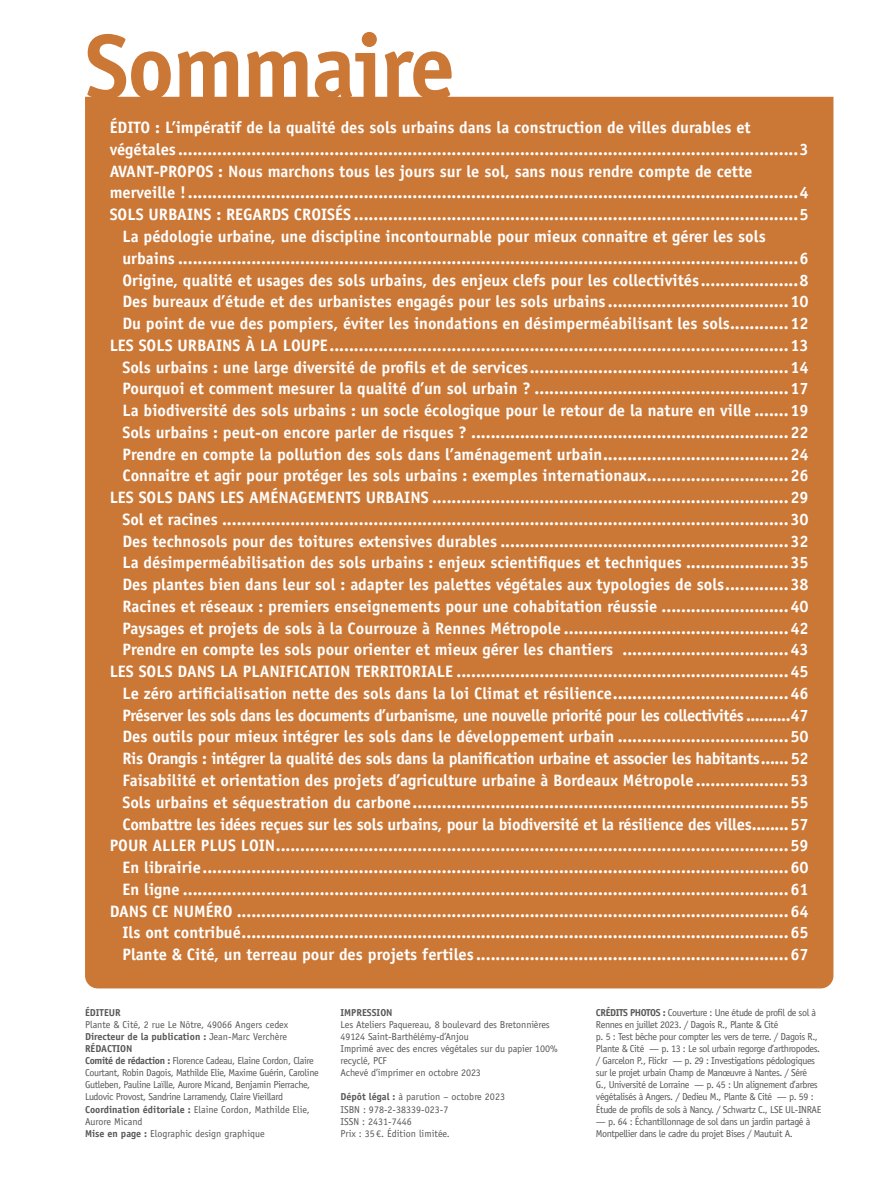
<style>
.page{position:relative;width:893px;height:1187px;background:#fff}
.page>*{position:absolute;margin:0;border:0;box-sizing:border-box;transform-origin:0 0}
.t1{font:700 91.5px "Officina Sans Std";letter-spacing:-.02em;color:#cb7736}
.t2{font:700 16.5px "Officina Sans Std";color:#fff}
.t3{font:700 16.5px "Officina Sans Std";letter-spacing:-.02em;color:#fff}
.t4{font:700 16.5px "Officina Sans Std";letter-spacing:-.03em;color:#fff}
.t5{font:10.05px/12px "Officina Sans Std";letter-spacing:-.04em;color:#575756}
.t6{font:10.05px/12px "Officina Sans Std";letter-spacing:-.01em;color:#575756}
.t7{font:10.05px/12px "Officina Sans Std";color:#575756}
.t8{font:700 10.05px "Officina Sans Std";color:#575756}
.s1{font-weight:700}
</style>
<div class="page">
<div style="left:85px;top:97px;width:748px;height:891px;background:#cb7736"></div>
<h1 class="t1" style="left:85px;top:10px;width:372px">Sommaire</h1>
<p class="t2" style="left:110px;top:117px;width:642px">ÉDITO : L’impératif de la qualité des sols urbains dans la construction de villes durables et</p>
<p class="t2" style="left:110px;top:139px;width:701px">végétales ...............................................................................................................................3</p>
<p class="t2" style="left:110px;top:161px;width:644px">AVANT-PROPOS : Nous marchons tous les jours sur le sol, sans nous rendre compte de cette</p>
<p class="t2" style="left:110px;top:182px;width:701px">merveille !.............................................................................................................................4</p>
<p class="t2" style="left:110px;top:204px;width:701px">SOLS URBAINS : REGARDS CROISÉS ...........................................................................................5</p>
<p class="t2" style="left:122px;top:226px;width:645px">La pédologie urbaine, une discipline incontournable pour mieux connaitre et gérer les sols</p>
<p class="t2" style="left:122px;top:248px;width:688px">urbains ...............................................................................................................................6</p>
<p class="t2" style="left:122px;top:269px;width:688px">Origine, qualité et usages des sols urbains, des enjeux clefs pour les collectivités....................8</p>
<p class="t2" style="left:122px;top:291px;width:688px">Des bureaux d’étude et des urbanistes engagés pour les sols urbains .....................................10</p>
<p class="t2" style="left:122px;top:313px;width:688px">Du point de vue des pompiers, éviter les inondations en désimperméabilisant les sols............12</p>
<p class="t2" style="left:110px;top:335px;width:701px">LES SOLS URBAINS À LA LOUPE..............................................................................................13</p>
<p class="t2" style="left:122px;top:356px;width:688px">Sols urbains : une large diversité de profils et de services.....................................................14</p>
<p class="t2" style="left:122px;top:378px;width:688px">Pourquoi et comment mesurer la qualité d’un sol urbain ? ....................................................17</p>
<p class="t2" style="left:122px;top:400px;width:688px">La biodiversité des sols urbains : un socle écologique pour le retour de la nature en ville .......19</p>
<p class="t2" style="left:122px;top:422px;width:688px">Sols urbains : peut-on encore parler de risques ? .................................................................22</p>
<p class="t2" style="left:122px;top:443px;width:688px">Prendre en compte la pollution des sols dans l’aménagement urbain......................................24</p>
<p class="t2" style="left:122px;top:465px;width:688px">Connaitre et agir pour protéger les sols urbains : exemples internationaux.............................26</p>
<p class="t2" style="left:110px;top:487px;width:701px">LES SOLS DANS LES AMÉNAGEMENTS URBAINS .........................................................................29</p>
<p class="t2" style="left:122px;top:509px;width:688px">Sol et racines ....................................................................................................................30</p>
<p class="t2" style="left:122px;top:530px;width:688px">Des technosols pour des toitures extensives durables ...........................................................32</p>
<p class="t2" style="left:122px;top:552px;width:688px">La désimperméabilisation des sols urbains : enjeux scientifiques et techniques .....................35</p>
<p class="t2" style="left:122px;top:574px;width:688px">Des plantes bien dans leur sol : adapter les palettes végétales aux typologies de sols.............38</p>
<p class="t2" style="left:122px;top:596px;width:688px">Racines et réseaux : premiers enseignements pour une cohabitation réussie ..........................40</p>
<p class="t2" style="left:122px;top:617px;width:688px">Paysages et projets de sols à la Courrouze à Rennes Métropole ..............................................42</p>
<p class="t2" style="left:122px;top:639px;width:688px">Prendre en compte les sols pour orienter et mieux gérer les chantiers ..................................43</p>
<p class="t2" style="left:110px;top:661px;width:701px">LES SOLS DANS LA PLANIFICATION TERRITORIALE ....................................................................45</p>
<p class="t2" style="left:122px;top:683px;width:688px">Le zéro artificialisation nette des sols dans la loi Climat et résilience....................................46</p>
<p class="t4" style="left:122px;top:704px;width:688px">Préserver les sols dans les documents d’urbanisme, une nouvelle priorité pour les collectivités ..........47</p>
<p class="t2" style="left:122px;top:726px;width:688px">Des outils pour mieux intégrer les sols dans le développement urbain ...................................50</p>
<p class="t3" style="left:122px;top:748px;width:688px">Ris Orangis : intégrer la qualité des sols dans la planification urbaine et associer les habitants......52</p>
<p class="t2" style="left:122px;top:770px;width:688px">Faisabilité et orientation des projets d’agriculture urbaine à Bordeaux Métropole ...................53</p>
<p class="t2" style="left:122px;top:791px;width:688px">Sols urbains et séquestration du carbone.............................................................................55</p>
<p class="t3" style="left:122px;top:813px;width:688px">Combattre les idées reçues sur les sols urbains, pour la biodiversité et la résilience des villes........57</p>
<p class="t2" style="left:110px;top:835px;width:701px">POUR ALLER PLUS LOIN.........................................................................................................59</p>
<p class="t2" style="left:122px;top:857px;width:688px">En librairie........................................................................................................................60</p>
<p class="t2" style="left:122px;top:878px;width:688px">En ligne ............................................................................................................................61</p>
<p class="t2" style="left:110px;top:900px;width:701px">DANS CE NUMÉRO .................................................................................................................64</p>
<p class="t2" style="left:122px;top:922px;width:688px">Ils ont contribué................................................................................................................65</p>
<p class="t2" style="left:122px;top:944px;width:688px">Plante &amp; Cité, un terreau pour des projets fertiles ................................................................67</p>
<p class="t8" style="left:85px;top:1006px;width:37px">ÉDITEUR</p>
<p class="t5" style="left:85px;top:1018px;width:235px">Plante &amp; Cité, 2 rue Le Nôtre, 49066 Angers cedex <span class="s1">Directeur de la publication :</span> Jean-Marc Verchère <span class="s1">RÉDACTION<br>Comité de rédaction :</span> Florence Cadeau, Elaine Cordon, Claire Courtant, Robin Dagois, Mathilde Elie, Maxime Guérin, Caroline Gutleben, Pauline Laïlle, Aurore Micand, Benjamin Pierrache, Ludovic Provost, Sandrine Larramendy, Claire Vieillard <span class="s1">Coordination éditoriale :</span> Elaine Cordon, Mathilde Elie, Aurore Micand<br><span class="s1">Mise en page :</span> Elographic design graphique</p>
<p class="t8" style="left:340px;top:1006px;width:54px">IMPRESSION</p>
<p class="t6" style="left:340px;top:1018px;width:219px">Les Ateliers Paquereau, 8 boulevard des Bretonnières 49124 Saint-Barthélémy-d’Anjou<br>Imprimé avec des encres végétales sur du papier 100% recyclé, PCF<br>Achevé d’imprimer en octobre 2023</p>
<p class="t7" style="left:340px;top:1090px;width:166px"><span class="s1">Dépôt légal :</span> à parution – octobre 2023<br>ISBN : 978-2-38339-023-7<br>ISSN : 2431-7446<br>Prix : 35€. Édition limitée.</p>
<p class="t5" style="left:596px;top:1006px;width:227px"><span class="s1">CRÉDITS PHOTOS :</span> Couverture : Une étude de profil de sol à Rennes en juillet 2023. / Dagois R., Plante &amp; Cité<br>p. 5 : Test bêche pour compter les vers de terre. / Dagois R., Plante &amp; Cité — p. 13 : Le sol urbain regorge d’arthropodes. / Garcelon P., Flickr — p. 29 : Investigations pédologiques sur le projet urbain Champ de Manœuvre à Nantes. / Séré<br>G., Université de Lorraine — p. 45 : Un alignement d’arbres végétalisés à Angers. / Dedieu M., Plante &amp; Cité — p. 59 :<br>Étude de profils de sols à Nancy. / Schwartz C., LSE UL-INRAE</p>
<p class="t5" style="left:596px;top:1115px;width:216px">— p. 64 : Échantillonnage de sol dans un jardin partagé à<br>Montpellier dans le cadre du projet Bises / Mautuit A.</p>
</div>
